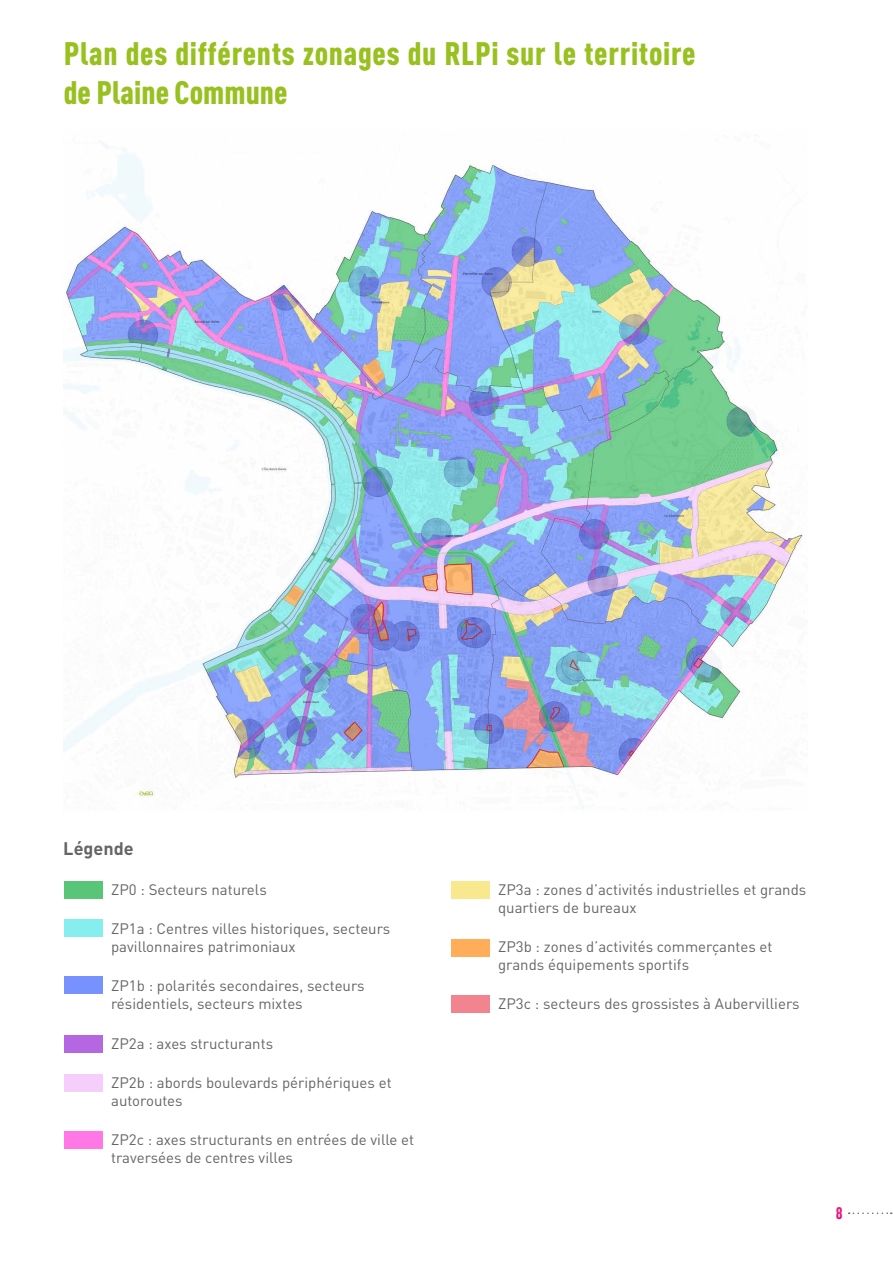
<style>
.page{position:relative;width:893px;height:1263px;background:#fff}
.page>*{position:absolute;margin:0;border:0;box-sizing:border-box;transform-origin:0 0}
.t1{font:900 32.1px/38.5px "DIN Cond";letter-spacing:.02em;color:#98c01e}
.t2{font:700 18px "DIN Pro";color:#656565}
.t3{font:16.2px "Veneer";color:#e20f7b}
.t4{font:15px/18px "DIN Pro";color:#656565}
</style>
<div class="page">
<img style="left:64px;top:141px;width:739px;height:668px">
<div style="left:64px;top:881px;width:39px;height:18px;background:#59c579"></div>
<div style="left:64px;top:919px;width:39px;height:18px;background:#86eeef"></div>
<div style="left:64px;top:976px;width:39px;height:18px;background:#7791ff"></div>
<div style="left:64px;top:1035px;width:39px;height:18px;background:#b567e1"></div>
<div style="left:451px;top:881px;width:39px;height:18px;background:#f8e98e"></div>
<div style="left:64px;top:1074px;width:39px;height:18px;background:#f5cefb"></div>
<div style="left:451px;top:939px;width:39px;height:18px;background:#ffad59"></div>
<div style="left:64px;top:1131px;width:39px;height:18px;background:#ff78e6"></div>
<div style="left:451px;top:995px;width:39px;height:18px;background:#f2848f"></div>
<svg style="left:849px;top:1212px;width:43px;height:2px"></svg>
<h1 class="t1" style="left:64px;top:34px;width:633px">Plan des différents zonages du RLPi sur le territoire de Plaine Commune</h1>
<p class="t2" style="left:63px;top:836px;width:72px">Légende</p>
<p class="t4" style="left:111px;top:880px;width:157px">ZP0 : Secteurs naturels</p>
<p class="t4" style="left:111px;top:919px;width:281px">ZP1a : Centres villes historiques, secteurs pavillonnaires patrimoniaux</p>
<p class="t4" style="left:111px;top:976px;width:255px">ZP1b : polarités secondaires, secteurs résidentiels, secteurs mixtes</p>
<p class="t4" style="left:111px;top:1034px;width:163px">ZP2a : axes structurants</p>
<p class="t4" style="left:111px;top:1073px;width:282px">ZP2b : abords boulevards périphériques et autoroutes</p>
<p class="t4" style="left:111px;top:1130px;width:305px">ZP2c : axes structurants en entrées de ville et traversées de centres villes</p>
<p class="t4" style="left:498px;top:880px;width:310px">ZP3a : zones d’activités industrielles et grands quartiers de bureaux</p>
<p class="t4" style="left:498px;top:937px;width:276px">ZP3b : zones d’activités commerçantes et grands équipements sportifs</p>
<p class="t4" style="left:498px;top:994px;width:303px">ZP3c : secteurs des grossistes à Aubervilliers</p>
<p class="t3" style="left:836px;top:1204px;width:8px">8</p>
</div>
